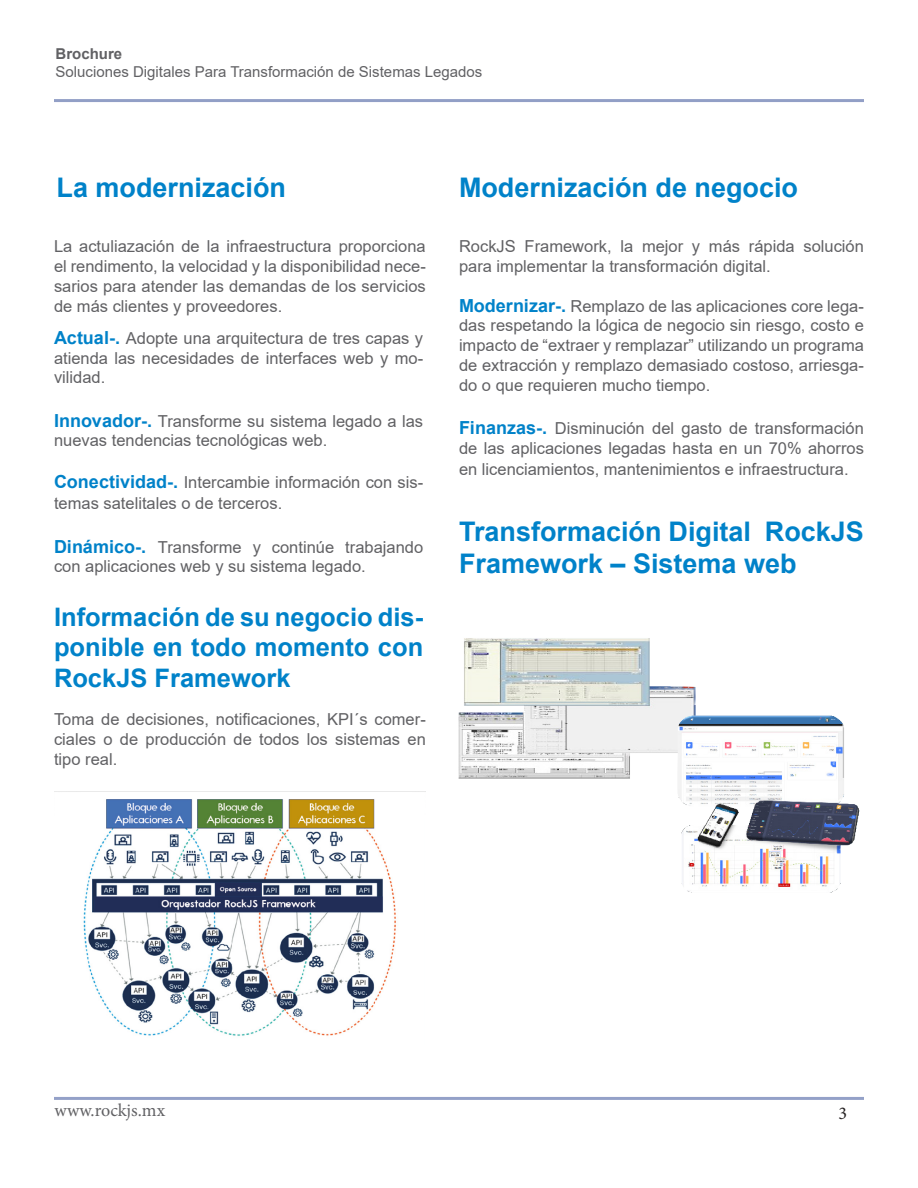
<style>
.page{position:relative;width:918px;height:1188px;background:#fff}
.page>*{position:absolute;margin:0;border:0;box-sizing:border-box;transform-origin:0 0}
.t1{font:700 27px/32.4px "Arial";color:#0082c9}
.t2{font:700 25.5px/30.6px "Arial";color:#0082c9;text-align:justify}
.t3{font:18px "Minion Pro";color:#616164}
.t4{font:18px "Minion Pro";color:#231f20}
.t5{font:16.5px/19.8px "Arial";color:#616164}
.t6{font:15px "Arial";color:#616164}
.t7{font:700 15px "Arial";color:#616164}
.s1{font-weight:700;font-size:18px;color:#0082c9}
</style>
<div class="page">
<hr style="left:54px;top:1097px;width:810px;height:3px;background:#253f8e">
<hr style="left:54px;top:99px;width:810px;height:3px;background:#253f8e">
<img style="left:458px;top:638px;width:238px;height:141px">
<img style="left:644px;top:701px;width:216px;height:192px">
<img style="left:83px;top:799px;width:313px;height:237px">
<p class="t7" style="left:56px;top:43px;width:68px">Brochure</p>
<p class="t6" style="left:56px;top:62px;width:428px">Soluciones Digitales Para Transformación de Sistemas Legados</p>
<p class="t1" style="left:57px;top:172px;width:231px">La modernización</p>
<p class="t5" style="left:54px;top:236px;width:373px;text-align:justify">La actuliazación de la infraestructura proporciona el rendimento, la velocidad y la disponibilidad nece&shy;sarios para atender las demandas de los servicios de más clientes y proveedores.</p>
<p class="t5" style="left:54px;top:328px;width:371px;text-align:justify"><span class="s1">Actual-.</span> Adopte una arquitectura de tres capas y atienda las necesidades de interfaces web y mo&shy;vilidad.</p>
<p class="t5" style="left:54px;top:411px;width:371px"><span class="s1">Innovador-.</span> Transforme su sistema legado a las nuevas tendencias tecnológicas web.</p>
<p class="t5" style="left:54px;top:471px;width:371px;line-height:21.6px"><span class="s1">Conectividad-.</span> Intercambie información con sis&shy;temas satelitales o de terceros.</p>
<p class="t5" style="left:54px;top:537px;width:371px"><span class="s1">Dinámico-.</span> Transforme y continúe trabajando con aplicaciones web y su sistema legado.</p>
<p class="t2" style="left:54px;top:602px;width:371px">Información de su negocio dis&shy;ponible en todo momento con RockJS Framework</p>
<p class="t5" style="left:54px;top:710px;width:373px;text-align:justify">Toma de decisiones, notificaciones, KPI´s comer&shy;ciales o de producción de todos los sistemas en tipo real.</p>
<p class="t1" style="left:459px;top:172px;width:341px">Modernización de negocio</p>
<p class="t5" style="left:459px;top:236px;width:407px">RockJS Framework, la mejor y más rápida solución para implementar la transformación digital.</p>
<p class="t5" style="left:459px;top:296px;width:406px;text-align:justify"><span class="s1">Modernizar-.</span> Remplazo de las aplicaciones core lega&shy;das respetando la lógica de negocio sin riesgo, costo e impacto de “extraer y remplazar” utilizando un programa de extracción y remplazo demasiado costoso, arriesga&shy;do o que requieren mucho tiempo.</p>
<p class="t5" style="left:459px;top:418px;width:406px"><span class="s1">Finanzas-.</span> Disminución del gasto de transformación de las aplicaciones legadas hasta en un 70% ahorros</p>
<p class="t5" style="left:459px;top:460px;width:391px">en licenciamientos, mantenimientos e infraestructura.</p>
<p class="t1" style="left:459px;top:515px;width:406px">Transformación Digital RockJS<br>Framework – Sistema web</p>
<p class="t3" style="left:54px;top:1098px;width:112px">www.rockjs.mx</p>
<p class="t4" style="left:838px;top:1101px;width:10px">3</p>
</div>
